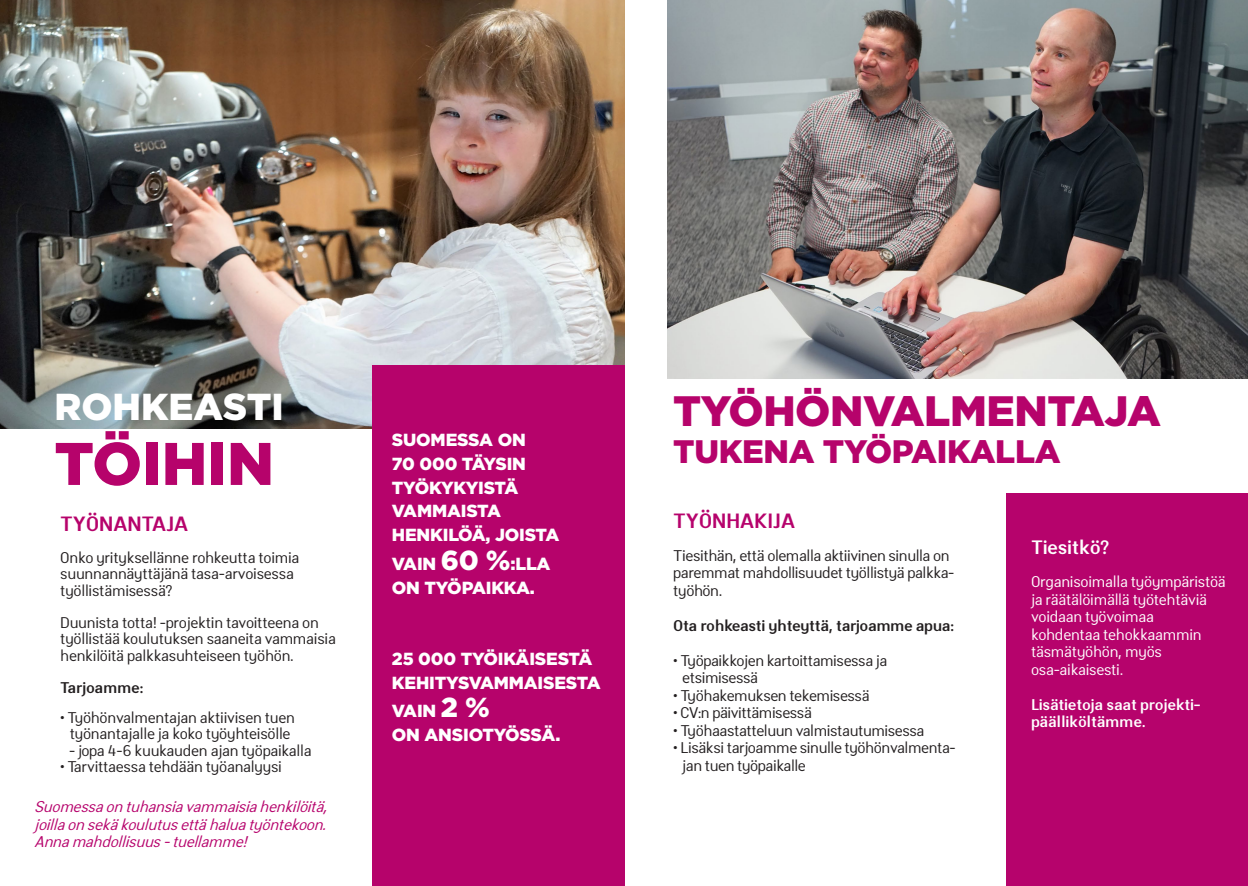
<style>
.page{position:relative;width:1248px;height:886px;background:#fff}
.page>*{position:absolute;margin:0;border:0;box-sizing:border-box;transform-origin:0 0}
.t1{font:900 60px "Gotham";color:#b6036b}
.t2{font:900 42.5px "Gotham";letter-spacing:-.01em;color:#b6036b}
.t3{font:900 37.5px "Gotham";color:#fff}
.t4{font:900 32.5px "Gotham";letter-spacing:-.01em;color:#b6036b}
.t5{font:700 20px "Malmo Sans";letter-spacing:-.03em;color:#b6036c}
.t6{font:700 20px "Malmo Sans";letter-spacing:-.03em;color:#b6036b}
.t7{font:700 18.75px "Malmo Sans";letter-spacing:-.02em;color:#fff}
.t8{font:900 17.5px/28.8px "Gotham";letter-spacing:-.01em;color:#fff}
.t9{font:15px/17.5px "Malmo Sans";letter-spacing:-.02em;color:#231f20}
.t10{font:15px "Malmo Sans";letter-spacing:-.02em;color:#fff}
.t11{font:italic 15px/17.5px "Malmo Sans";color:#b6036c}
.t12{font:700 15px "Malmo Sans";letter-spacing:-.03em;color:#231f20}
.t13{font:700 15px "Malmo Sans";letter-spacing:-.02em;color:#fff}
.s1{font-size:27.5px}
</style>
<div class="page">
<img style="left:0;top:0;width:624px;height:429px">
<div style="left:372px;top:365px;width:252px;height:521px;background:#b6036b"></div>
<img style="left:667px;top:0;width:580px;height:378px">
<div style="left:1006px;top:493px;width:241px;height:393px;background:#b6036c"></div>
<p class="t3" style="left:54px;top:381px;width:231px">ROHKEASTI</p>
<p class="t1" style="left:54px;top:422px;width:221px">TÖIHIN</p>
<p class="t6" style="left:60px;top:511px;width:130px">TYÖNANTAJA</p>
<p class="t9" style="left:60px;top:549px;width:241px">Onko yrityksellänne rohkeutta toimia</p>
<p class="t9" style="left:60px;top:565px;width:235px">suunnannäyttäjänä tasa-arvoisessa</p>
<p class="t9" style="left:60px;top:581px;width:114px">työllistämisessä?</p>
<p class="t9" style="left:60px;top:614px;width:277px;line-height:16.2px">Duunista totta! -projektin tavoitteena on työllistää koulutuksen saaneita vammaisia henkilöitä palkkasuhteiseen työhön.</p>
<p class="t12" style="left:60px;top:678px;width:85px">Tarjoamme:</p>
<p class="t9" style="left:60px;top:709px;width:236px">• Työhönvalmentajan aktiivisen tuen</p>
<p class="t9" style="left:70px;top:725px;width:222px">työnantajalle ja koko työyhteisölle</p>
<p class="t9" style="left:69px;top:741px;width:244px">- jopa 4-6 kuukauden ajan työpaikalla</p>
<p class="t9" style="left:60px;top:758px;width:223px">• Tarvittaessa tehdään työanalyysi</p>
<p class="t11" style="left:34px;top:798px;width:299px">Suomessaontuhansiavammaisiahenkilöitä, joillaonsekäkoulutusettähaluatyöntekoon.</p>
<p class="t11" style="left:34px;top:833px;width:219px">Annamahdollisuus-tuellamme!</p>
<p class="t8" style="left:392px;top:425px;width:135px">SUOMESSA ON</p>
<p class="t8" style="left:392px;top:449px;width:135px">70 000 TÄYSIN</p>
<p class="t8" style="left:392px;top:473px;width:128px">TYÖKYKYISTÄ</p>
<p class="t8" style="left:392px;top:496px;width:111px">VAMMAISTA</p>
<p class="t8" style="left:392px;top:520px;width:169px">HENKILÖÄ, JOISTA<br>VAIN <span class="s1">60 %</span>:LLA</p>
<p class="t8" style="left:392px;top:573px;width:144px">ON TYÖPAIKKA.</p>
<p class="t8" style="left:392px;top:646px;width:210px;line-height:23.8px">25 000 TYÖIKÄISESTÄ<br>KEHITYSVAMMAISESTA</p>
<p class="t8" style="left:392px;top:696px;width:99px">VAIN <span class="s1">2 %</span></p>
<p class="t8" style="left:392px;top:720px;width:170px">ON ANSIOTYÖSSÄ.</p>
<p class="t2" style="left:673px;top:381px;width:489px">TYÖHÖNVALMENTAJA</p>
<p class="t4" style="left:673px;top:429px;width:389px">TUKENA TYÖPAIKALLA</p>
<p class="t5" style="left:673px;top:508px;width:124px">TYÖNHAKIJA</p>
<p class="t9" style="left:673px;top:546px;width:282px">Tiesithän, että olemalla aktiivinen sinulla on paremmat mahdollisuudet työllistyä palkka&shy;työhön.</p>
<p class="t12" style="left:673px;top:616px;width:282px">Ota rohkeasti yhteyttä, tarjoamme apua:</p>
<p class="t9" style="left:673px;top:651px;width:215px">• Työpaikkojen kartoittamisessa ja</p>
<p class="t9" style="left:682px;top:669px;width:77px">etsimisessä</p>
<p class="t9" style="left:673px;top:686px;width:198px">• Työhakemuksen tekemisessä</p>
<p class="t9" style="left:673px;top:704px;width:140px">• CV:n päivittämisessä</p>
<p class="t9" style="left:673px;top:721px;width:253px">• Työhaastatteluun valmistautumisessa</p>
<p class="t9" style="left:673px;top:739px;width:284px">• Lisäksi tarjoamme sinulle työhönvalmenta-</p>
<p class="t9" style="left:682px;top:756px;width:125px">jan tuen työpaikalle</p>
<p class="t7" style="left:1030px;top:535px;width:80px">Tiesitkö?</p>
<p class="t10" style="left:1030px;top:573px;width:196px">Organisoimalla työympäristöä</p>
<p class="t10" style="left:1030px;top:590px;width:177px">ja räätälöimällä työtehtäviä</p>
<p class="t10" style="left:1030px;top:608px;width:125px">voidaan työvoimaa</p>
<p class="t10" style="left:1030px;top:625px;width:172px">kohdentaa tehokkaammin</p>
<p class="t10" style="left:1030px;top:643px;width:132px">täsmätyöhön, myös</p>
<p class="t10" style="left:1030px;top:660px;width:94px">osa-aikaisesti.</p>
<p class="t13" style="left:1030px;top:695px;width:171px">Lisätietoja saat projekti-</p>
<p class="t13" style="left:1030px;top:713px;width:116px">päälliköltämme.</p>
</div>
